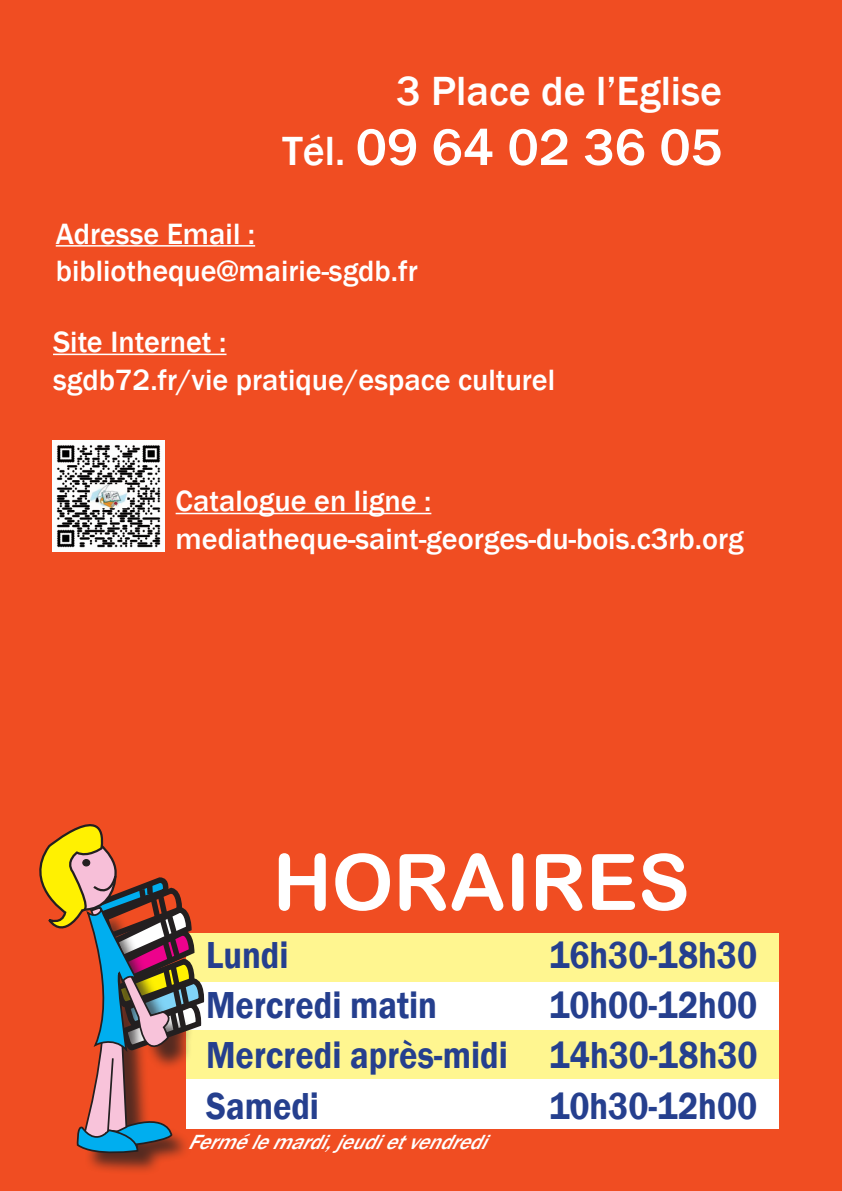
<style>
.page{position:relative;width:842px;height:1191px;background:#f04d22}
.page>*{position:absolute;margin:0;border:0;box-sizing:border-box;transform-origin:0 0}
.t1{font:77.8px "Arial Rounded MT Bold";color:#fff}
.t2{font:500 53.4px "Franklin Gothic";color:#fff}
.t3{font:500 41.8px "Franklin Gothic";color:#fff}
.t4{font:600 38.6px "Franklin Gothic";color:#253f8e;scale:.89 1}
.t5{font:500 30.2px "Franklin Gothic";color:#fff}
.t6{font:italic 500 21px "Franklin Gothic";color:#fff}
.s1{font-size:41.8px}
</style>
<div class="page">
<div style="left:187px;top:933px;width:592px;height:49px;background:#fff690"></div>
<div style="left:187px;top:981px;width:592px;height:49px;background:#fff"></div>
<div style="left:187px;top:1030px;width:592px;height:49px;background:#fff690"></div>
<div style="left:187px;top:1079px;width:592px;height:49px;background:#fff"></div>
<img style="left:53px;top:440px;width:111px;height:111px">
<hr style="left:176px;top:513px;width:255px;height:1px;background:#fff">
<hr style="left:56px;top:245px;width:199px;height:2px;background:#fff">
<hr style="left:53px;top:353px;width:173px;height:2px;background:#fff">
<svg style="left:39px;top:824px;width:169px;height:348px"></svg>
<p class="t3" style="left:396px;top:66px;width:328px">3 Place de l’Eglise</p>
<p class="t2" style="left:283px;top:114px;width:441px"><span class="s1">Tél.</span> 09 64 02 36 05</p>
<p class="t5" style="left:56px;top:215px;width:201px">Adresse Email :</p>
<p class="t5" style="left:56px;top:252px;width:363px">bibliotheque@mairie-sgdb.fr</p>
<p class="t5" style="left:53px;top:323px;width:175px">Site Internet :</p>
<p class="t5" style="left:53px;top:361px;width:504px">sgdb72.fr/vie pratique/espace culturel</p>
<p class="t5" style="left:176px;top:482px;width:257px">Catalogue en ligne :</p>
<p class="t5" style="left:176px;top:520px;width:569px">mediatheque-saint-georges-du-bois.c3rb.org</p>
<p class="t1" style="left:273px;top:836px;width:419px">HORAIRES</p>
<p class="t4" style="left:206px;top:931px;width:94px">Lundi</p>
<p class="t4" style="left:549px;top:931px;width:235px">16h30-18h30</p>
<p class="t4" style="left:206px;top:981px;width:261px">Mercredi matin</p>
<p class="t4" style="left:549px;top:981px;width:235px">10h00-12h00</p>
<p class="t4" style="left:206px;top:1031px;width:621px">Mercredi après-midi 14h30-18h30</p>
<p class="t4" style="left:206px;top:1081px;width:128px">Samedi</p>
<p class="t4" style="left:549px;top:1081px;width:235px">10h30-12h00</p>
<p class="t6" style="left:187px;top:1129px;width:313px">Fermélemardi,jeudietvendredi</p>
</div>
